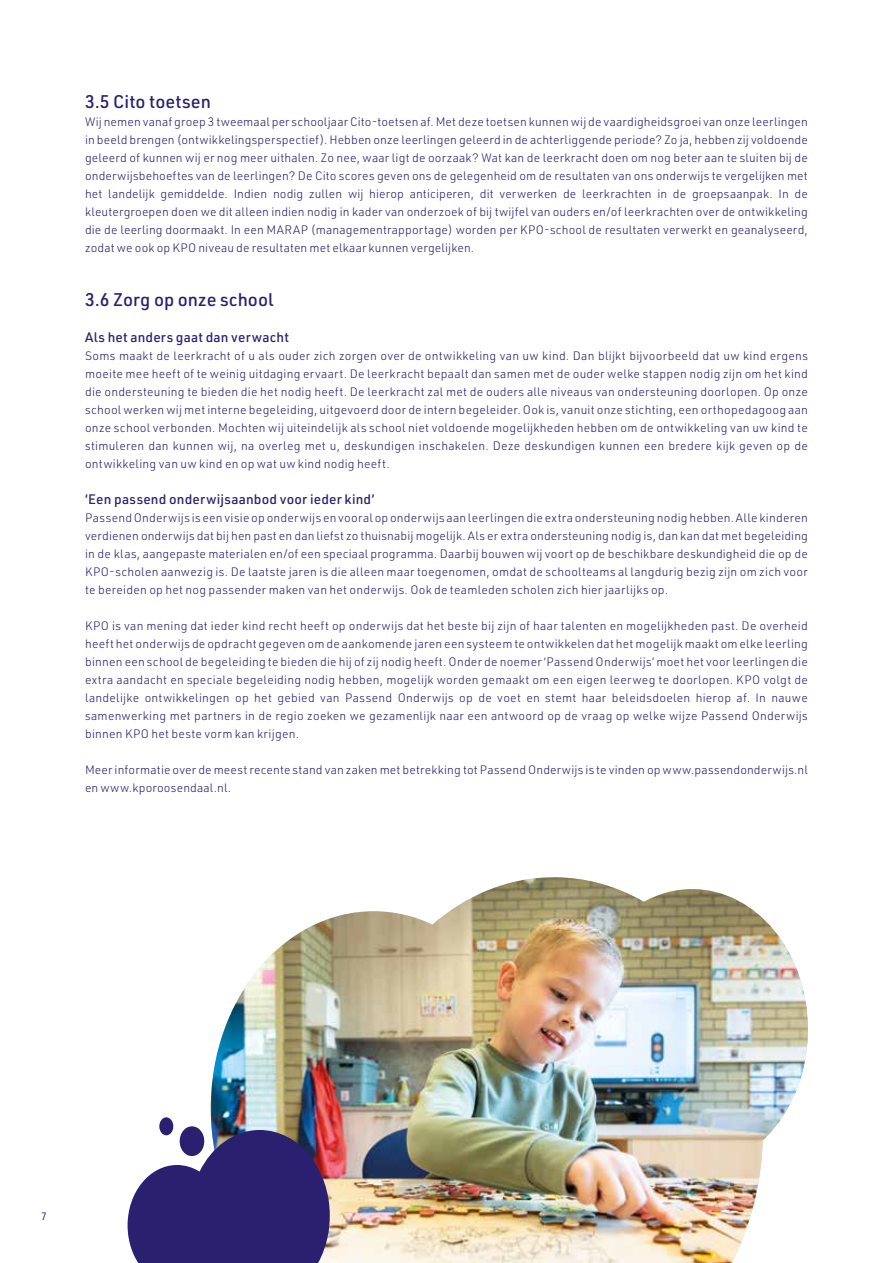
<style>
.page{position:relative;width:893px;height:1263px;background:#fff}
.page>*{position:absolute;margin:0;border:0;box-sizing:border-box;transform-origin:0 0}
.t1{font:500 18px "URWDIN";color:#2a206f}
.t2{font:500 13.5px "URWDIN";letter-spacing:.015em;color:#2a206f}
.t3{font:300 12px/18px "URWDIN";letter-spacing:.015em;color:#2a206f;text-align:justify}
.t4{font:10.5px "URWDIN";color:#2a206f}
</style>
<div class="page">
<img style="left:211px;top:877px;width:597px;height:386px">
<svg style="left:128px;top:1130px;width:202px;height:133px;background:#4a3f7f"></svg>
<div style="left:180px;top:1126px;width:24px;height:30px;background:#2a206f;border-radius:50%"></div>
<div style="left:159px;top:1117px;width:14px;height:18px;background:#2a206f;border-radius:50%"></div>
<h1 class="t1" style="left:85px;top:90px;width:127px">3.5 Cito toetsen</h1>
<p class="t3" style="left:85px;top:112px;width:724px">Wij nemen vanaf groep 3 tweemaal per schooljaar Cito-toetsen af. Met deze toetsen kunnen wij de vaardigheidsgroei van onze leerlingen in beeld brengen (ontwikkelingsperspectief). Hebben onze leerlingen geleerd in de achterliggende periode? Zo ja, hebben zij voldoende geleerd of kunnen wij er nog meer uithalen. Zo nee, waar ligt de oorzaak? Wat kan de leerkracht doen om nog beter aan te sluiten bij de onderwijsbehoeftes van de leerlingen? De Cito scores geven ons de gelegenheid om de resultaten van ons onderwijs te vergelijken met het landelijk gemiddelde. Indien nodig zullen wij hierop anticiperen, dit verwerken de leerkrachten in de groepsaanpak. In de kleutergroepen doen we dit alleen indien nodig in kader van onderzoek of bij twijfel van ouders en/of leerkrachten over de ontwikkeling die de leerling doormaakt. In een MARAP (managementrapportage) worden per KPO-school de resultaten verwerkt en geanalyseerd, zodat we ook op KPO niveau de resultaten met elkaar kunnen vergelijken.</p>
<h1 class="t1" style="left:85px;top:288px;width:190px">3.6 Zorg op onze school</h1>
<p class="t2" style="left:85px;top:328px;width:205px">Als het anders gaat dan verwacht</p>
<p class="t3" style="left:85px;top:346px;width:724px">Soms maakt de leerkracht of u als ouder zich zorgen over de ontwikkeling van uw kind. Dan blijkt bijvoorbeeld dat uw kind ergens moeite mee heeft of te weinig uitdaging ervaart. De leerkracht bepaalt dan samen met de ouder welke stappen nodig zijn om het kind die ondersteuning te bieden die het nodig heeft. De leerkracht zal met de ouders alle niveaus van ondersteuning doorlopen. Op onze school werken wij met interne begeleiding, uitgevoerd door de intern begeleider. Ook is, vanuit onze stichting, een orthopedagoog aan onze school verbonden. Mochten wij uiteindelijk als school niet voldoende mogelijkheden hebben om de ontwikkeling van uw kind te stimuleren dan kunnen wij, na overleg met u, deskundigen inschakelen. Deze deskundigen kunnen een bredere kijk geven op de ontwikkeling van uw kind en op wat uw kind nodig heeft.</p>
<p class="t2" style="left:85px;top:490px;width:291px">‘Een passend onderwijsaanbod voor ieder kind’</p>
<p class="t3" style="left:85px;top:508px;width:724px">Passend Onderwijs is een visie op onderwijs en vooral op onderwijs aan leerlingen die extra ondersteuning nodig hebben. Alle kinderen verdienen onderwijs dat bij hen past en dan liefst zo thuisnabij mogelijk. Als er extra ondersteuning nodig is, dan kan dat met begeleiding in de klas, aangepaste materialen en/of een speciaal programma. Daarbij bouwen wij voort op de beschikbare deskundigheid die op de KPO-scholen aanwezig is. De laatste jaren is die alleen maar toegenomen, omdat de schoolteams al langdurig bezig zijn om zich voor te bereiden op het nog passender maken van het onderwijs. Ook de teamleden scholen zich hier jaarlijks op.</p>
<p class="t3" style="left:85px;top:616px;width:724px">KPO is van mening dat ieder kind recht heeft op onderwijs dat het beste bij zijn of haar talenten en mogelijkheden past. De overheid heeft het onderwijs de opdracht gegeven om de aankomende jaren een systeem te ontwikkelen dat het mogelijk maakt om elke leerling binnen een school de begeleiding te bieden die hij of zij nodig heeft. Onder de noemer ‘Passend Onderwijs’ moet het voor leerlingen die extra aandacht en speciale begeleiding nodig hebben, mogelijk worden gemaakt om een eigen leerweg te doorlopen. KPO volgt de landelijke ontwikkelingen op het gebied van Passend Onderwijs op de voet en stemt haar beleidsdoelen hierop af. In nauwe samenwerking met partners in de regio zoeken we gezamenlijk naar een antwoord op de vraag op welke wijze Passend Onderwijs binnen KPO het beste vorm kan krijgen.</p>
<p class="t3" style="left:85px;top:760px;width:724px">Meer informatie over de meest recente stand van zaken met betrekking tot Passend Onderwijs is te vinden op www.passendonderwijs.nl en www.kporoosendaal.nl.</p>
<p class="t4" style="left:41px;top:1210px;width:7px">7</p>
</div>
